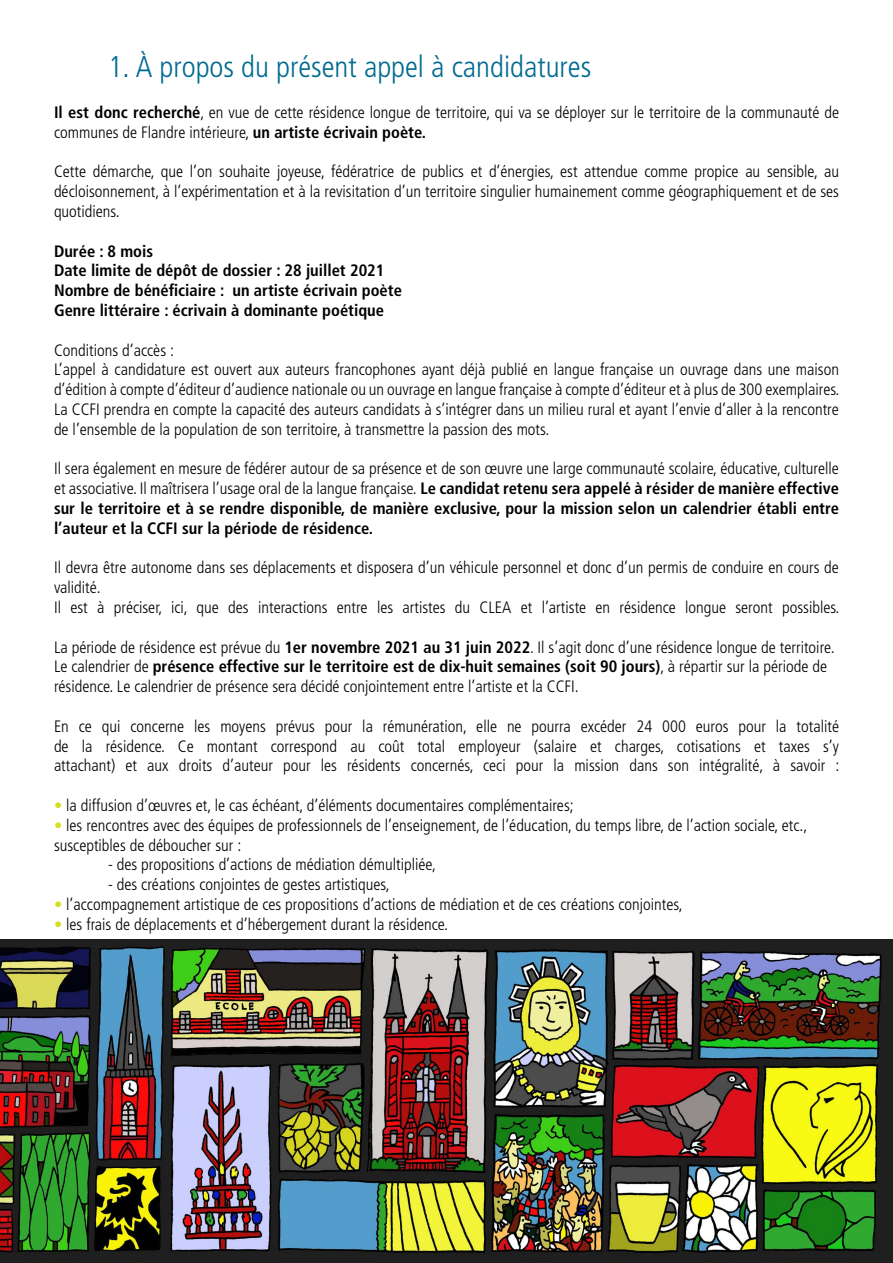
<style>
.page{position:relative;width:893px;height:1263px;background:#fff}
.page>*{position:absolute;margin:0;border:0;box-sizing:border-box;transform-origin:0 0}
.t1{font:300 condensed 30px "Frutiger";color:#006a90}
.t2{font:300 condensed 16.5px/19.8px "Frutiger";color:#000}
.t3{font:700 condensed 16.5px/19.8px "Frutiger";color:#000}
.s1{font-weight:700}
.s2{font-weight:300}
.s3{color:#d7df23}
</style>
<div class="page">
<img style="left:0;top:940px;width:893px;height:323px">
<h1 class="t1" style="left:108px;top:49px;width:485px">1. À propos du présent appel à candidatures</h1>
<p class="t2" style="left:54px;top:103px;width:786px"><span class="s1">Il est donc recherché</span>, en vue de cette résidence longue de territoire, qui va se déployer sur le territoire de la communauté de communes de Flandre intérieure, <span class="s1">un artiste écrivain poète.</span></p>
<p class="t2" style="left:54px;top:162px;width:787px;text-align:justify">Cette démarche, que l’on souhaite joyeuse, fédératrice de publics et d’énergies, est attendue comme propice au sensible, au décloisonnement, à l’expérimentation et à la revisitation d’un territoire singulier humainement comme géographiquement et de ses quotidiens.</p>
<p class="t3" style="left:54px;top:241px;width:349px">Durée : 8 mois<br>Date limite de dépôt de dossier : 28 juillet 2021<br>Nombre de bénéficiaire : un artiste écrivain poète Genre littéraire : écrivain à dominante poétique</p>
<p class="t2" style="left:54px;top:340px;width:787px">Conditions d’accès :<br>L’appel à candidature est ouvert aux auteurs francophones ayant déjà publié en langue française un ouvrage dans une maison d’édition à compte d’éditeur d’audience nationale ou un ouvrage en langue française à compte d’éditeur et à plus de 300 exemplaires.<br>La CCFI prendra en compte la capacité des auteurs candidats à s’intégrer dans un milieu rural et ayant l’envie d’aller à la rencontre de l’ensemble de la population de son territoire, à transmettre la passion des mots.</p>
<p class="t3" style="left:54px;top:459px;width:786px;text-align:justify"><span class="s2">Il sera également en mesure de fédérer autour de sa présence et de son œuvre une large communauté scolaire, éducative, culturelle et associative. Il maîtrisera l’usage oral de la langue française.</span> Le candidat retenu sera appelé à résider de manière effective sur le territoire et à se rendre disponible, de manière exclusive, pour la mission selon un calendrier établi entre l’auteur et la CCFI sur la période de résidence.</p>
<p class="t2" style="left:54px;top:558px;width:787px">Il devra être autonome dans ses déplacements et disposera d’un véhicule personnel et donc d’un permis de conduire en cours de validité.<br>Il est à préciser, ici, que des interactions entre les artistes du CLEA et l’artiste en résidence longue seront possibles.</p>
<p class="t2" style="left:54px;top:637px;width:782px">La période de résidence est prévue du <span class="s1">1er novembre 2021 au 31 juin 2022</span>. Il s’agit donc d’une résidence longue de territoire.<br>Le calendrier de <span class="s1">présence effective sur le territoire est de dix-huit semaines (soit 90 jours)</span>, à répartir sur la période de résidence. Le calendrier de présence sera décidé conjointement entre l’artiste et la CCFI.</p>
<p class="t2" style="left:54px;top:716px;width:787px;text-align:justify">En ce qui concerne les moyens prévus pour la rémunération, elle ne pourra excéder 24 000 euros pour la totalité de la résidence. Ce montant correspond au coût total employeur (salaire et charges, cotisations et taxes s’y attachant) et aux droits d’auteur pour les résidents concernés, ceci pour la mission dans son intégralité, à savoir :</p>
<p class="t2" style="left:54px;top:796px;width:521px"><span class="s3">•</span> la diffusion d’œuvres et, le cas échéant, d’éléments documentaires complémentaires;</p>
<p class="t2" style="left:54px;top:815px;width:755px"><span class="s3">•</span> les rencontres avec des équipes de professionnels de l’enseignement, de l’éducation, du temps libre, de l’action sociale, etc., susceptibles de déboucher sur :</p>
<p class="t2" style="left:108px;top:855px;width:329px">- des propositions d’actions de médiation démultipliée,</p>
<p class="t2" style="left:108px;top:875px;width:283px">- des créations conjointes de gestes artistiques,</p>
<p class="t2" style="left:54px;top:895px;width:630px"><span class="s3">•</span> l’accompagnement artistique de ces propositions d’actions de médiation et de ces créations conjointes,</p>
<p class="t2" style="left:54px;top:914px;width:396px"><span class="s3">•</span> les frais de déplacements et d’hébergement durant la résidence.</p>
</div>
